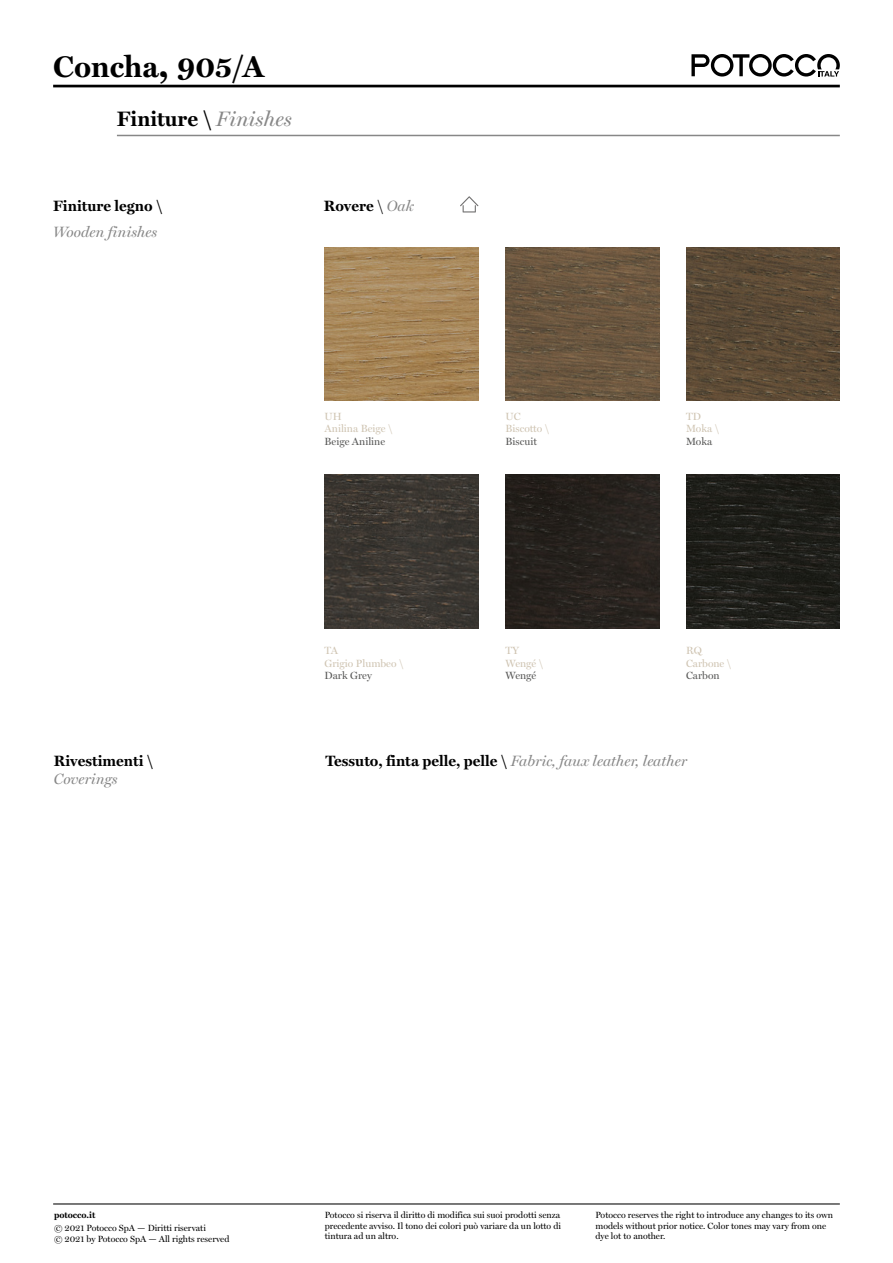
<style>
.page{position:relative;width:893px;height:1263px;background:#fff}
.page>*{position:absolute;margin:0;border:0;box-sizing:border-box;transform-origin:0 0}
.t1{font:700 30px "Miller Text";color:#000}
.t2{font:700 21px "Miller Text";color:#000}
.t3{font:italic 15px "Miller Display";color:#878787}
.t4{font:700 15px "Miller Text";color:#000}
.t5{font:10.5px/12.6px "Miller Display";color:#cfc4b2}
.t6{font:10.5px "Miller Display";color:#575756}
.t7{font:9px/10.5px "Miller Display";color:#000}
.t8{font:700 9px "Miller Text";color:#000}
.s1{font-size:36px}
.s2{font-family:"Miller Display";font-weight:400;font-style:italic;color:#878787}
.s3{font-family:"Miller Display";font-weight:400}
.s4{font-family:"Miller Text";font-weight:700;font-style:normal;color:#000}
</style>
<div class="page">
<img style="left:506px;top:247px;width:153px;height:154px">
<img style="left:686px;top:247px;width:154px;height:154px">
<img style="left:325px;top:247px;width:153px;height:154px">
<img style="left:325px;top:474px;width:153px;height:154px">
<img style="left:506px;top:474px;width:153px;height:154px">
<img style="left:686px;top:474px;width:154px;height:154px">
<svg style="left:460px;top:196px;width:18px;height:16px"></svg>
<hr style="left:117px;top:135px;width:723px;height:1px;background:#878787">
<hr style="left:53px;top:1203px;width:787px;height:1px;background:#000">
<hr style="left:53px;top:85px;width:787px;height:2px;background:#000">
<svg style="left:691px;top:54px;width:149px;height:23px"></svg>
<h1 class="t1" style="left:53px;top:49px;width:213px">Concha<span class="s1">,</span> 905/A</h1>
<h2 class="t2" style="left:117px;top:107px;width:176px">Finiture \ <span class="s2">Finishes</span></h2>
<h3 class="t4" style="left:53px;top:197px;width:111px">Finiture legno \</h3>
<h3 class="t3" style="left:53px;top:223px;width:106px">Wooden finishes</h3>
<h3 class="t4" style="left:324px;top:197px;width:92px">Rovere <span class="s3">\</span> <span class="s2">Oak</span></h3>
<p class="t5" style="left:325px;top:410px;width:69px">UH<br>Anilina Beige \</p>
<p class="t6" style="left:325px;top:435px;width:62px">Beige Aniline</p>
<p class="t5" style="left:506px;top:410px;width:45px">UC<br>Biscotto \</p>
<p class="t6" style="left:506px;top:435px;width:33px">Biscuit</p>
<p class="t5" style="left:686px;top:410px;width:34px">TD<br>Moka \</p>
<p class="t6" style="left:686px;top:435px;width:28px">Moka</p>
<h3 class="t4" style="left:54px;top:752px;width:101px">Rivestimenti \</h3>
<h3 class="t3" style="left:54px;top:770px;width:65px">Coverings</h3>
<p class="t5" style="left:325px;top:644px;width:80px">TA<br>Grigio Plumbeo \</p>
<p class="t6" style="left:325px;top:669px;width:49px">Dark Grey</p>
<p class="t5" style="left:506px;top:644px;width:39px">TY<br>Wengé \</p>
<p class="t6" style="left:506px;top:669px;width:32px">Wengé</p>
<p class="t5" style="left:686px;top:644px;width:47px">RQ<br>Carbone \</p>
<p class="t6" style="left:686px;top:669px;width:35px">Carbon</p>
<h3 class="t3" style="left:325px;top:752px;width:363px"><span class="s4">Tessuto, finta pelle, pelle \</span> Fabric, faux leather, leather</h3>
<p class="t8" style="left:54px;top:1210px;width:43px">potocco.it</p>
<p class="t7" style="left:54px;top:1223px;width:177px">© 2021 Potocco SpA — Diritti riservati<br>© 2021 by Potocco SpA — All rights reserved</p>
<p class="t7" style="left:325px;top:1210px;width:238px;text-align:justify">Potocco si riserva il diritto di modifica sui suoi prodotti senza precedente avviso. Il tono dei colori può variare da un lotto di tintura ad un altro.</p>
<p class="t7" style="left:595px;top:1210px;width:239px">Potocco reserves the right to introduce any changes to its own models without prior notice. Color tones may vary from one dye lot to another.</p>
</div>
